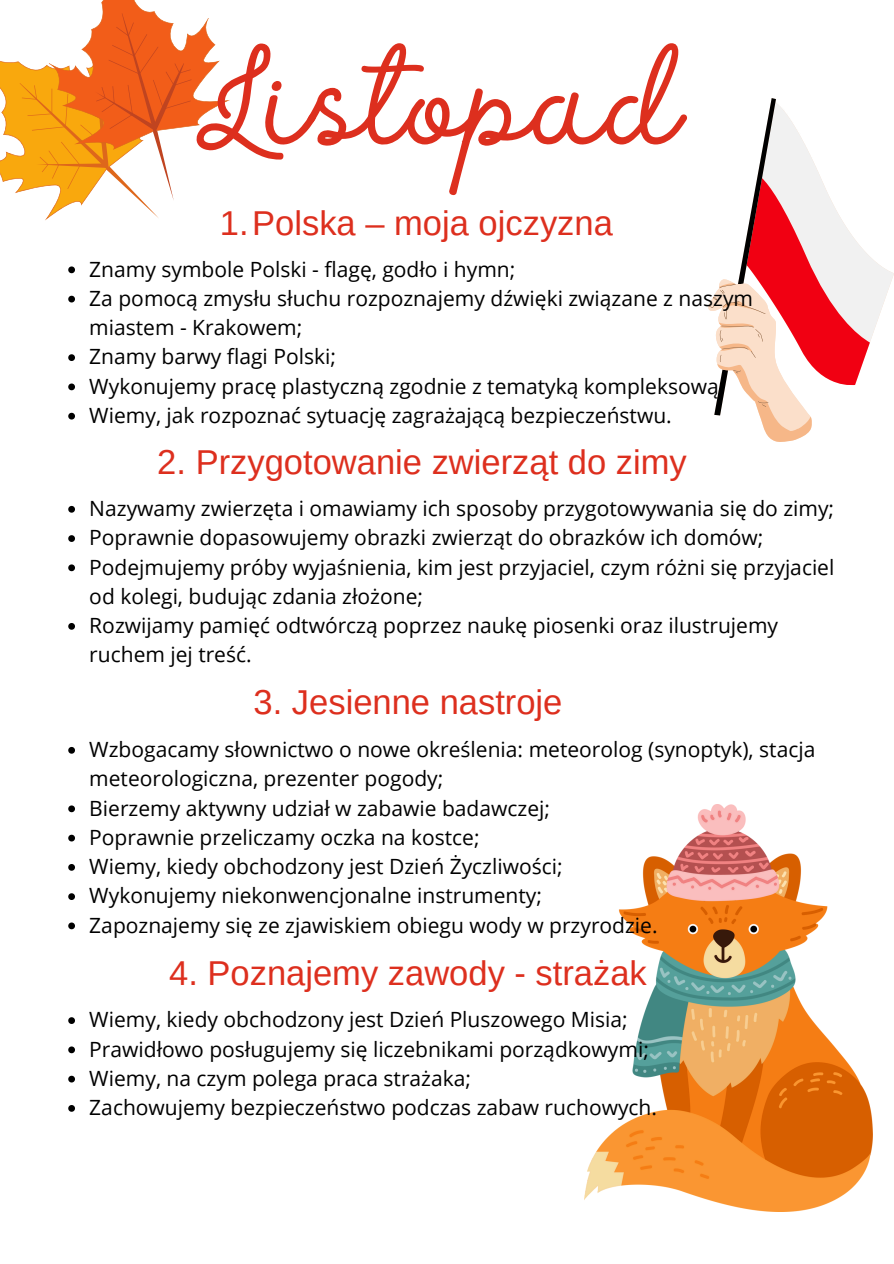
<style>
.page{position:relative;width:894px;height:1264px;background:#fff}
.page>*{position:absolute;margin:0;border:0;box-sizing:border-box;transform-origin:0 0}
.t1{font:700 132.3px "Cretina";color:#dd2f1e}
.t2{font:34.5px "Arimo";color:#dd2f1e}
.t3{font:21px/29.2px "Open Sans";color:#000}
</style>
<div class="page">
<svg style="left:208px;top:18px;width:22px;height:94px"></svg>
<svg style="left:0;top:0;width:208px;height:221px"></svg>
<svg style="left:708px;top:98px;width:185px;height:344px"></svg>
<img style="left:584px;top:804px;width:288px;height:406px">
<svg style="left:68px;top:266px;width:7px;height:7px"></svg>
<svg style="left:68px;top:296px;width:7px;height:6px"></svg>
<svg style="left:68px;top:354px;width:7px;height:7px"></svg>
<svg style="left:68px;top:383px;width:7px;height:7px"></svg>
<svg style="left:68px;top:413px;width:7px;height:6px"></svg>
<svg style="left:68px;top:506px;width:7px;height:6px"></svg>
<svg style="left:68px;top:535px;width:7px;height:7px"></svg>
<svg style="left:68px;top:564px;width:7px;height:7px"></svg>
<svg style="left:68px;top:623px;width:7px;height:6px"></svg>
<svg style="left:68px;top:747px;width:7px;height:6px"></svg>
<svg style="left:68px;top:805px;width:7px;height:7px"></svg>
<svg style="left:68px;top:834px;width:7px;height:7px"></svg>
<svg style="left:68px;top:864px;width:7px;height:6px"></svg>
<svg style="left:68px;top:893px;width:7px;height:7px"></svg>
<svg style="left:68px;top:922px;width:7px;height:7px"></svg>
<svg style="left:68px;top:1017px;width:7px;height:6px"></svg>
<svg style="left:68px;top:1046px;width:7px;height:7px"></svg>
<svg style="left:68px;top:1075px;width:7px;height:7px"></svg>
<svg style="left:68px;top:1105px;width:7px;height:6px"></svg>
<h1 class="t1" style="left:207px;top:22px;width:481px">Listopad</h1>
<p class="t2" style="left:220px;top:203px;width:394px">1.Polska – moja ojczyzna</p>
<p class="t3" style="left:89px;top:254px;width:427px">Znamy symbole Polski - flagę, godło i hymn;</p>
<p class="t3" style="left:89px;top:283px;width:665px">Za pomocą zmysłu słuchu rozpoznajemy dźwięki związane z naszym miastem - Krakowem;</p>
<p class="t3" style="left:89px;top:341px;width:248px">Znamy barwy flagi Polski;</p>
<h2 class="t3" style="left:89px;top:371px;width:636px">Wykonujemy pracę plastyczną zgodnie z tematyką kompleksową;</h2>
<p class="t3" style="left:89px;top:400px;width:584px">Wiemy, jak rozpoznać sytuację zagrażającą bezpieczeństwu.</p>
<p class="t2" style="left:157px;top:442px;width:531px">2. Przygotowanie zwierząt do zimy</p>
<p class="t3" style="left:89px;top:493px;width:746px">Nazywamy zwierzęta i omawiamy ich sposoby przygotowywania się do zimy;</p>
<p class="t3" style="left:89px;top:522px;width:675px">Poprawnie dopasowujemy obrazki zwierząt do obrazków ich domów;</p>
<p class="t3" style="left:89px;top:552px;width:746px">Podejmujemy próby wyjaśnienia, kim jest przyjaciel, czym różni się przyjaciel od kolegi, budując zdania złożone;</p>
<h2 class="t3" style="left:89px;top:610px;width:690px">Rozwijamy pamięć odtwórczą poprzez naukę piosenki oraz ilustrujemy ruchem jej treść.</h2>
<p class="t2" style="left:253px;top:683px;width:310px">3. Jesienne nastroje</p>
<p class="t3" style="left:89px;top:734px;width:727px">Wzbogacamy słownictwo o nowe określenia: meteorolog (synoptyk), stacja meteorologiczna, prezenter pogody;</p>
<p class="t3" style="left:89px;top:792px;width:462px">Bierzemy aktywny udział w zabawie badawczej;</p>
<p class="t3" style="left:89px;top:822px;width:391px">Poprawnie przeliczamy oczka na kostce;</p>
<p class="t3" style="left:89px;top:851px;width:474px">Wiemy, kiedy obchodzony jest Dzień Życzliwości;</p>
<p class="t3" style="left:89px;top:880px;width:454px">Wykonujemy niekonwencjonalne instrumenty;</p>
<p class="t3" style="left:89px;top:909px;width:569px">Zapoznajemy się ze zjawiskiem obiegu wody w przyrodzie.</p>
<p class="t2" style="left:169px;top:953px;width:479px">4. Poznajemy zawody - strażak</p>
<p class="t3" style="left:89px;top:1004px;width:539px">Wiemy, kiedy obchodzony jest Dzień Pluszowego Misia;</p>
<h2 class="t3" style="left:89px;top:1033px;width:561px">Prawidłowo posługujemy się liczebnikami porządkowymi;</h2>
<p class="t3" style="left:89px;top:1063px;width:383px">Wiemy, na czym polega praca strażaka;</p>
<p class="t3" style="left:89px;top:1092px;width:569px">Zachowujemy bezpieczeństwo podczas zabaw ruchowych.</p>
</div>
